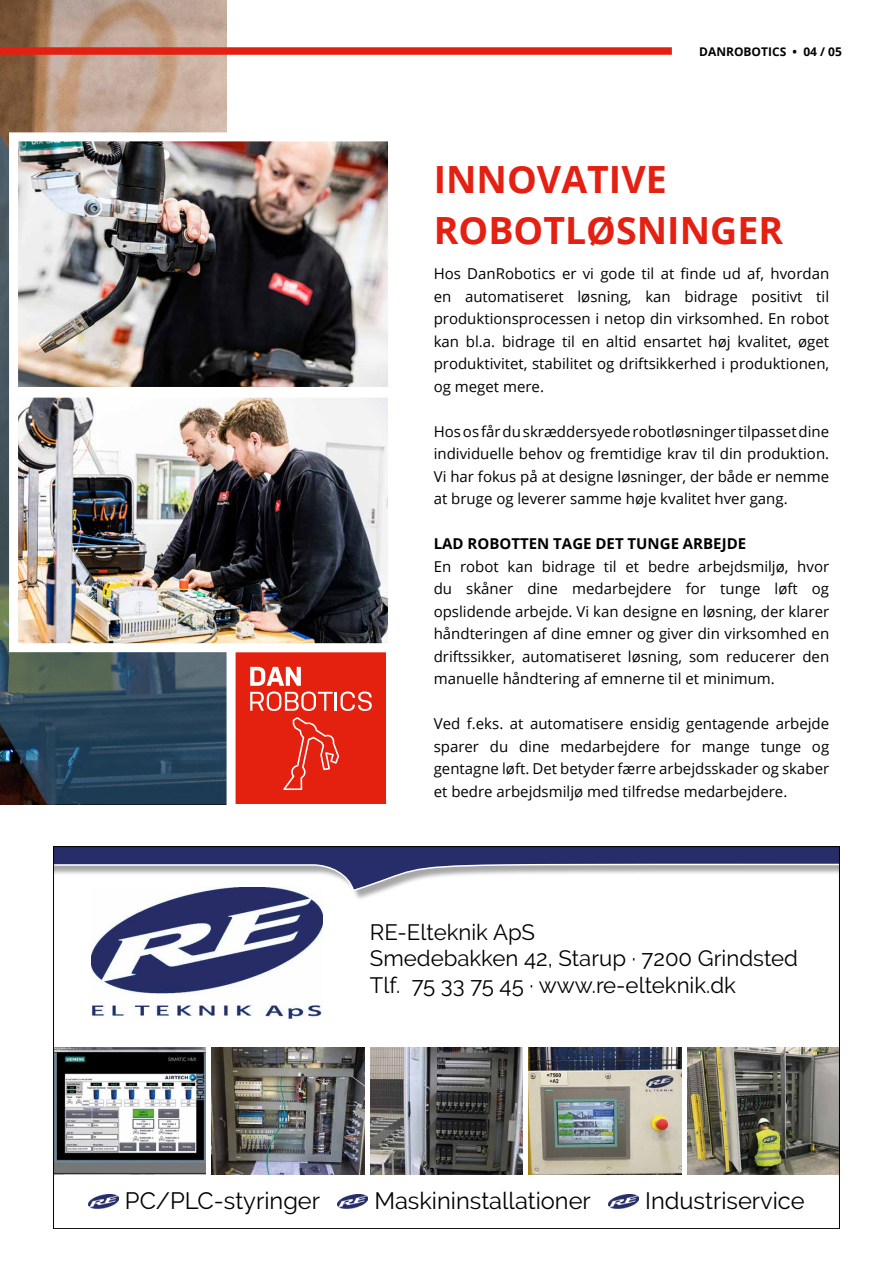
<style>
.page{position:relative;width:893px;height:1263px;background:#fff}
.page>*{position:absolute;margin:0;border:0;box-sizing:border-box;transform-origin:0 0}
.t1{font:700 37.5px/50.4px "Open Sans";color:#e42013}
.t2{font:23.7px "Raleway";color:#000}
.t3{font:22.2px/26.7px "Raleway";color:#000}
.t4{font:15px/22.5px "Open Sans";color:#000;text-align:justify}
.t5{font:700 15px "Open Sans";color:#000}
.t6{font:700 12px "Open Sans";color:#000}
</style>
<div class="page">
<svg style="left:0;top:0;width:227px;height:804px;background:#6b6b6b"></svg>
<svg style="left:222px;top:657px;width:165px;height:148px;background:#e14032"></svg>
<div style="left:0;top:47px;width:672px;height:8px;background:#e42013"></div>
<svg style="left:55px;top:848px;width:783px;height:44px"></svg>
<img style="left:92px;top:888px;width:230px;height:130px">
<img style="left:88px;top:1195px;width:30px;height:13px">
<img style="left:338px;top:1195px;width:29px;height:13px">
<img style="left:608px;top:1195px;width:30px;height:13px">
<img style="left:55px;top:1048px;width:151px;height:127px">
<img style="left:212px;top:1048px;width:152px;height:127px">
<img style="left:370px;top:1048px;width:153px;height:127px">
<img style="left:529px;top:1048px;width:152px;height:127px">
<img style="left:687px;top:1048px;width:151px;height:127px">
<img style="left:5px;top:128px;width:383px;height:256px">
<img style="left:5px;top:384px;width:383px;height:273px">
<p class="t6" style="left:699px;top:46px;width:144px">DANROBOTICS • 04 / 05</p>
<h1 class="t1" style="left:434px;top:157px;width:351px">INNOVATIVE<br>ROBOTLØSNINGER</h1>
<p class="t4" style="left:434px;top:262px;width:397px">Hos DanRobotics er vi gode til at finde ud af, hvordan en automatiseret løsning, kan bidrage positivt til produktionsprocessen i netop din virksomhed. En robot kan bl.a. bidrage til en altid ensartet høj kvalitet, øget produktivitet, stabilitet og driftsikkerhed i produktionen, og meget mere.</p>
<p class="t4" style="left:434px;top:421px;width:397px">Hos os får du skræddersyede robotløsninger tilpasset dine individuelle behov og fremtidige krav til din produktion.<br>Vi har fokus på at designe løsninger, der både er nemme at bruge og leverer samme høje kvalitet hver gang.</p>
<p class="t5" style="left:434px;top:536px;width:314px">LAD ROBOTTEN TAGE DET TUNGE ARBEJDE</p>
<p class="t4" style="left:434px;top:556px;width:397px">En robot kan bidrage til et bedre arbejdsmiljø, hvor du skåner dine medarbejdere for tunge løft og opslidende arbejde. Vi kan designe en løsning, der klarer håndteringen af dine emner og giver din virksomhed en driftssikker, automatiseret løsning, som reducerer den manuelle håndtering af emnerne til et minimum.</p>
<p class="t4" style="left:434px;top:713px;width:397px">Ved f.eks. at automatisere ensidig gentagende arbejde sparer du dine medarbejdere for mange tunge og gentagne løft. Det betyder færre arbejdsskader og skaber et bedre arbejdsmiljø med tilfredse medarbejdere.</p>
<h3 class="t3" style="left:370px;top:920px;width:430px">RE-Elteknik ApS<br>Smedebakken 42, Starup · 7200 Grindsted<br>Tlf. 75 33 75 45 · www.re-elteknik.dk</h3>
<h2 class="t2" style="left:125px;top:1191px;width:197px">PC/PLC-styringer</h2>
<h2 class="t2" style="left:374px;top:1191px;width:218px">Maskininstallationer</h2>
<h2 class="t2" style="left:645px;top:1191px;width:161px">Industriservice</h2>
</div>
